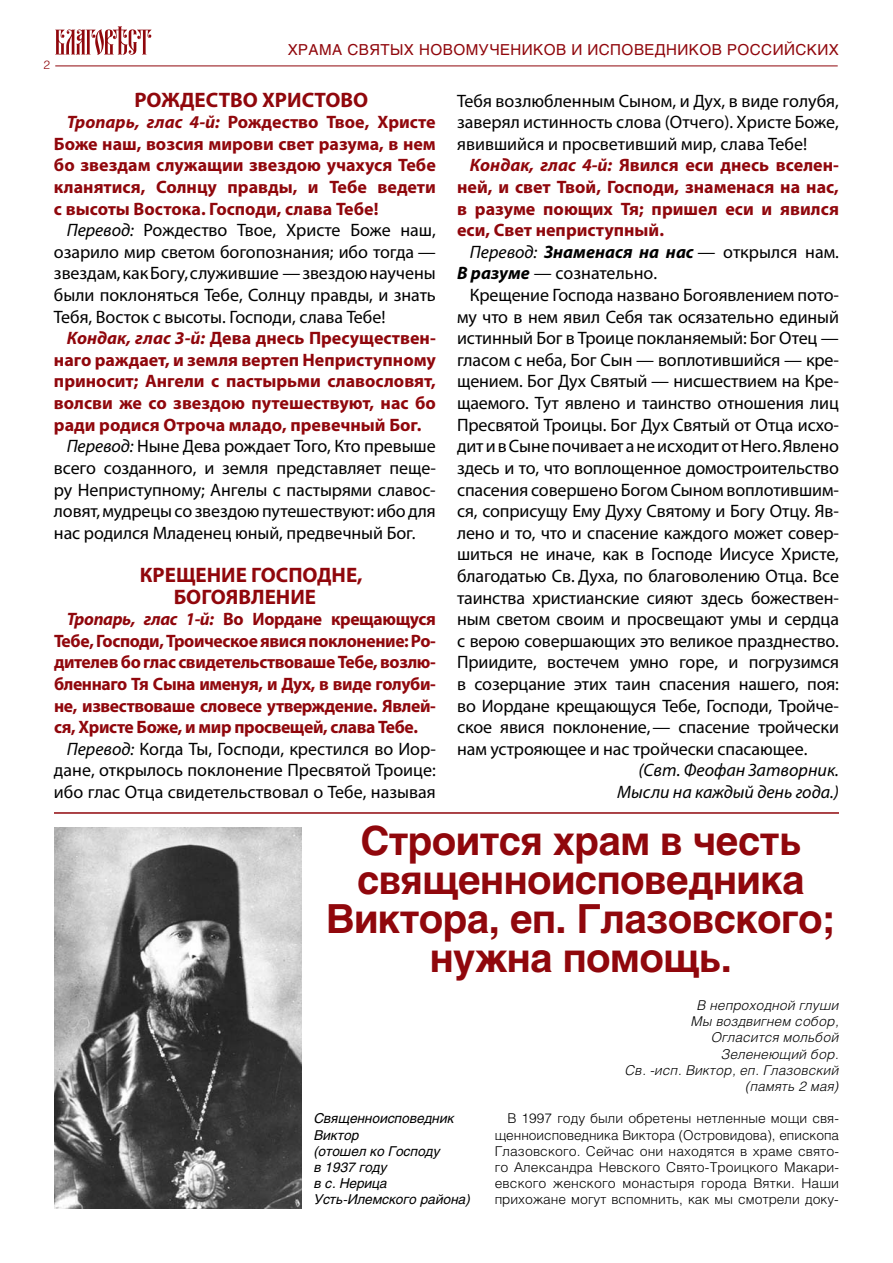
<style>
.page{position:relative;width:893px;height:1263px;background:#fff}
.page>*{position:absolute;margin:0;border:0;box-sizing:border-box;transform-origin:0 0}
.t1{font:700 39.75px/39px "Helios";letter-spacing:-.015em;color:#90070c;text-align:center}
.t2{font:700 21px/21.6px "Myriad Pro";color:#90070c}
.t3{font:18px/21.6px "Myriad Pro";letter-spacing:-.005em;color:#000;text-align:justify}
.t4{font:700 18px/21.6px "Myriad Pro";letter-spacing:-.005em;color:#90070c;text-align:justify}
.t5{font:italic 18px/21.6px "Myriad Pro";color:#000;text-align:right}
.t6{font:15px "Helios";letter-spacing:.03em;color:#90070c}
.t7{font:300 13.5px/16.2px "Helios";letter-spacing:.005em;color:#000;text-align:justify}
.t8{font:italic 300 13.5px/16.2px "Helios";letter-spacing:.015em;color:#000;text-align:right}
.t9{font:italic 13.5px/16.2px "Helios";color:#000}
.t10{font:300 12px "Helios";color:#90070c}
.s1{font-style:italic}
.s2{font-weight:700;font-style:italic}
</style>
<div class="page">
<svg style="left:55px;top:26px;width:96px;height:29px"></svg>
<hr style="left:55px;top:66px;width:783px;height:1px;background:#90070c">
<hr style="left:54px;top:812px;width:785px;height:2px;background:#90070c">
<img style="left:54px;top:828px;width:247px;height:381px">
<p class="t10" style="left:43px;top:58px;width:8px">2</p>
<p class="t6" style="left:288px;top:40px;width:553px">ХРАМА СВЯТЫХ НОВОМУЧЕНИКОВ И ИСПОВЕДНИКОВ РОССИЙСКИХ</p>
<p class="t2" style="left:135px;top:88px;width:235px">РОЖДЕСТВО ХРИСТОВО</p>
<p class="t4" style="left:54px;top:111px;width:383px;text-indent:13px"><span class="s1">Тропарь, глас 4‑й:</span> Рождество Твое, Христе Боже наш, возсия мирови свет разума, в нем бо звездам служащии звездою учахуся Тебе кланятися, Солнцу правды, и Тебе ведети с высоты Востока. Господи, слава Тебе!</p>
<p class="t3" style="left:54px;top:219px;width:383px;text-indent:13px"><span class="s1">Перевод:</span> Рождество Твое, Христе Боже наш, озарило мир светом богопознания; ибо тогда — звездам, как Богу, служившие — звездою научены были поклоняться Тебе, Солнцу правды, и знать Тебя, Восток с высоты. Господи, слава Тебе!</p>
<p class="t4" style="left:67px;top:327px;width:371px"><span class="s1">Кондак, глас 3‑й:</span> Дева днесь Пресуществен-</p>
<p class="t4" style="left:54px;top:348px;width:383px">наго раждает, и земля вертеп Неприступному</p>
<p class="t4" style="left:54px;top:370px;width:383px">приносит; Ангели с пастырьми славословят,</p>
<p class="t4" style="left:54px;top:392px;width:383px">волсви же со звездою путешествуют, нас бо</p>
<p class="t4" style="left:54px;top:413px;width:369px">ради родися Отроча младо, превечный Бог.</p>
<p class="t3" style="left:67px;top:435px;width:371px"><span class="s1">Перевод:</span> Ныне Дева рождает Того, Кто превыше</p>
<p class="t3" style="left:54px;top:457px;width:383px">всего созданного, и земля представляет пеще-</p>
<p class="t3" style="left:54px;top:478px;width:383px">ру Неприступному; Ангелы с пастырями славос-</p>
<p class="t3" style="left:54px;top:500px;width:383px">ловят, мудрецы созвездою путешествуют: ибо для</p>
<p class="t3" style="left:54px;top:522px;width:363px">нас родился Младенец юный, предвечный Бог.</p>
<p class="t2" style="left:174px;top:563px;width:190px;text-indent:-34px">КРЕЩЕНИЕ ГОСПОДНЕ,<br>БОГОЯВЛЕНИЕ</p>
<p class="t4" style="left:67px;top:608px;width:371px"><span class="s1">Тропарь, глас 1‑й:</span> Во Иордане крещающуся</p>
<p class="t4" style="left:54px;top:629px;width:383px">Тебе, Господи, Троическое явися поклонение: Ро-</p>
<p class="t4" style="left:54px;top:651px;width:383px">дителев бо глас свидетельствоваше Тебе, возлю-</p>
<p class="t4" style="left:54px;top:672px;width:383px">бленнаго Тя Сына именуя, и Дух, в виде голуби-</p>
<p class="t4" style="left:54px;top:694px;width:383px">не, извествоваше словесе утверждение. Явлей-</p>
<p class="t4" style="left:54px;top:716px;width:366px">ся, Христе Боже, и мир просвещей, слава Тебе.</p>
<p class="t3" style="left:67px;top:738px;width:371px"><span class="s1">Перевод:</span> Когда Ты, Господи, крестился во Иор-</p>
<p class="t3" style="left:54px;top:759px;width:383px">дане, открылось поклонение Пресвятой Троице:</p>
<p class="t3" style="left:54px;top:781px;width:383px">ибо глас Отца свидетельствовал о Тебе, называя</p>
<p class="t3" style="left:457px;top:90px;width:383px">Тебя возлюбленным Сыном, и Дух, в виде голубя, заверял истинность слова (Отчего). Христе Боже, явившийся и просветивший мир, слава Тебе!</p>
<p class="t4" style="left:457px;top:154px;width:383px;text-indent:13px"><span class="s1">Кондак, глас 4‑й:</span> Явился еси днесь вселен&shy;ней, и свет Твой, Господи, знаменася на нас, в разуме поющих Тя; пришел еси и явился еси, Свет неприступный.</p>
<p class="t3" style="left:457px;top:241px;width:383px;text-indent:13px"><span class="s1">Перевод:</span> <span class="s2">Знаменася на нас</span> — открылся нам.<br><span class="s2">В разуме</span> — сознательно.</p>
<p class="t3" style="left:457px;top:284px;width:383px;text-indent:13px">Крещение Господа названо Богоявлением пото&shy;му что в нем явил Себя так осязательно единый истинный Бог в Троице покланяемый: Бог Отец — гласом с неба, Бог Сын — воплотившийся — кре&shy;щением. Бог Дух Святый — нисшествием на Кре&shy;щаемого. Тут явлено и таинство отношения лиц Пресвятой Троицы. Бог Дух Святый от Отца исхо&shy;дит ивСыне почивает ане исходит отНего. Явлено здесь и то, что воплощенное домостроительство спасения совершено Богом Сыном воплотившим&shy;ся, соприсущу Ему Духу Святому и Богу Отцу. Яв&shy;лено и то, что и спасение каждого может совер&shy;шиться не иначе, как в Господе Иисусе Христе, благодатью Св. Духа, по благоволению Отца. Все таинства христианские сияют здесь божествен&shy;ным светом своим и просвещают умы и сердца с верою совершающих это великое празднество.<br>Приидите, востечем умно горе, и погрузимся в созерцание этих таин спасения нашего, поя: во Иордане крещающуся Тебе, Господи, Тройче&shy;ское явися поклонение,— спасение тройчески нам устрояющее и нас тройчески спасающее.</p>
<p class="t5" style="left:617px;top:759px;width:223px">(Свт. Феофан Затворник.<br>Мысли на каждый день года.)</p>
<h1 class="t1" style="left:326px;top:821px;width:511px">Строится храм в честь священноисповедника<br>Виктора, еп. Глазовского; нужна помощь.</h1>
<p class="t9" style="left:314px;top:1110px;width:158px">Священноисповедник<br>Виктор<br>(отошел ко Господу<br>в 1937 году<br>в с. Нерица<br>Усть-Илемского района)</p>
<p class="t8" style="left:625px;top:997px;width:215px">В непроходной глуши<br>Мы воздвигнем собор,<br>Огласится мольбой<br>Зеленеющий бор.<br>Св. -исп. Виктор, еп. Глазовский (память 2 мая)</p>
<p class="t7" style="left:495px;top:1110px;width:346px;text-indent:13px">В 1997 году были обретены нетленные мощи свя&shy;щенноисповедника Виктора (Островидова), епископа Глазовского. Сейчас они находятся в храме свято&shy;го Александра Невского Свято-Троицкого Макари&shy;евского женского монастыря города Вятки. Наши прихожане могут вспомнить, как мы смотрели доку-</p>
</div>
